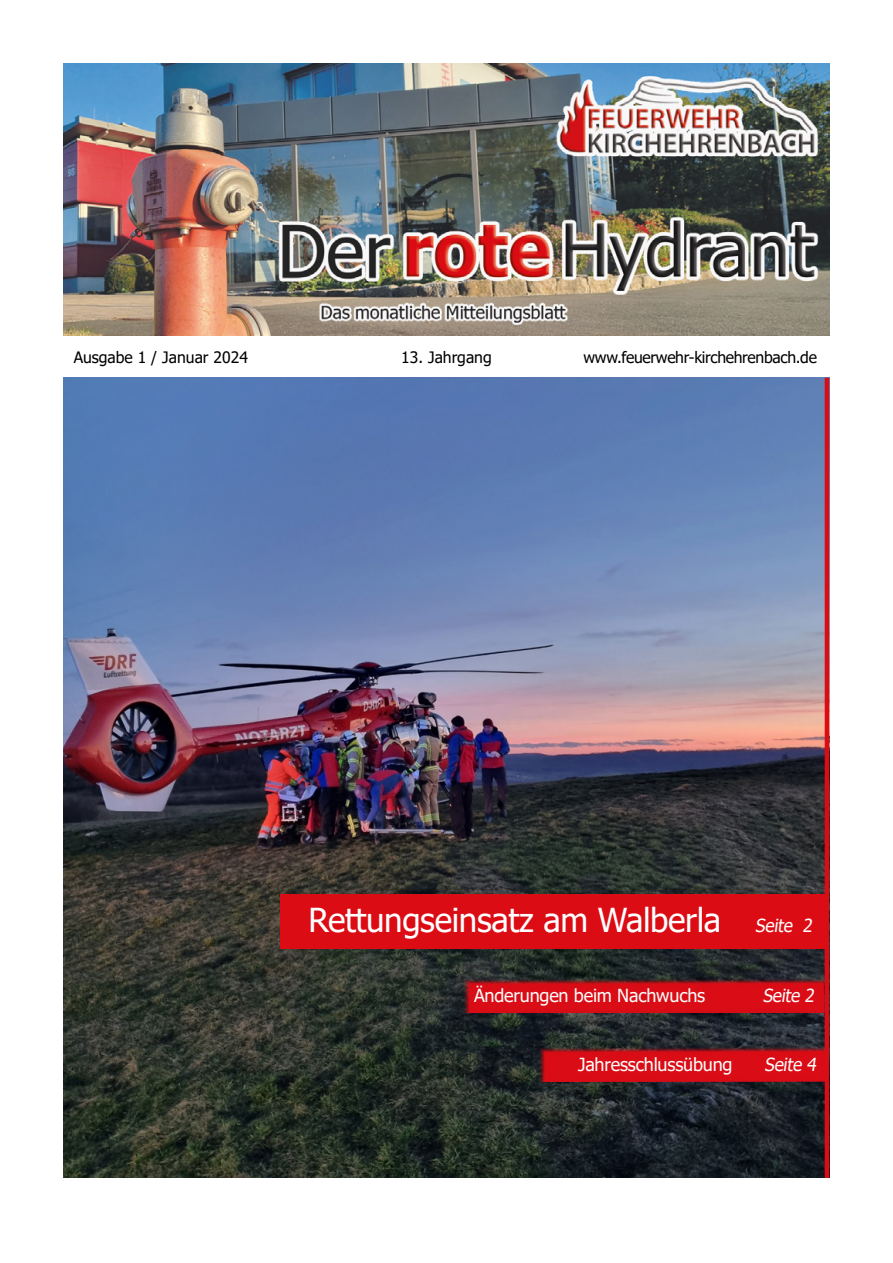
<style>
.page{position:relative;width:893px;height:1263px;background:#fff}
.page>*{position:absolute;margin:0;border:0;box-sizing:border-box;transform-origin:0 0}
.t1{font:33px "Tahoma";letter-spacing:-.01em;color:#fff}
.t2{font:18px "Tahoma";letter-spacing:-.01em;color:#fff}
.t3{font:18px "Tahoma";letter-spacing:-.01em;color:#fff;scale:.96 1}
.t4{font:15.75px "Tahoma";letter-spacing:-.02em;color:#000}
.t5{font:15.75px "Tahoma";color:#000}
.s1{font-size:18px}
</style>
<div class="page">
<img style="left:64px;top:378px;width:761px;height:800px">
<hr style="left:825px;top:378px;width:4px;height:800px;background:#dc0c15">
<img style="left:64px;top:64px;width:765px;height:271px">
<svg style="left:463px;top:978px;width:362px;height:35px;background:#c30f17"></svg>
<div style="left:281px;top:894px;width:544px;height:54px;background:#dc0c15"></div>
<svg style="left:539px;top:1046px;width:286px;height:35px;background:#c20f17"></svg>
<p class="t5" style="left:74px;top:346px;width:176px">Ausgabe 1 / Januar 2024</p>
<p class="t5" style="left:401px;top:346px;width:92px">13. Jahrgang</p>
<p class="t4" style="left:584px;top:346px;width:235px">www.feuerwehr-kirchehrenbach.de</p>
<h1 class="t1" style="left:308px;top:898px;width:509px">Rettungseinsatz am Walberla <span class="s1">Seite 2</span></h1>
<p class="t2" style="left:474px;top:984px;width:233px">Änderungen beim Nachwuchs</p>
<p class="t3" style="left:763px;top:984px;width:59px">Seite 2</p>
<p class="t2" style="left:578px;top:1052px;width:156px">Jahresschlussübung</p>
<p class="t3" style="left:764px;top:1052px;width:59px">Seite 4</p>
</div>
